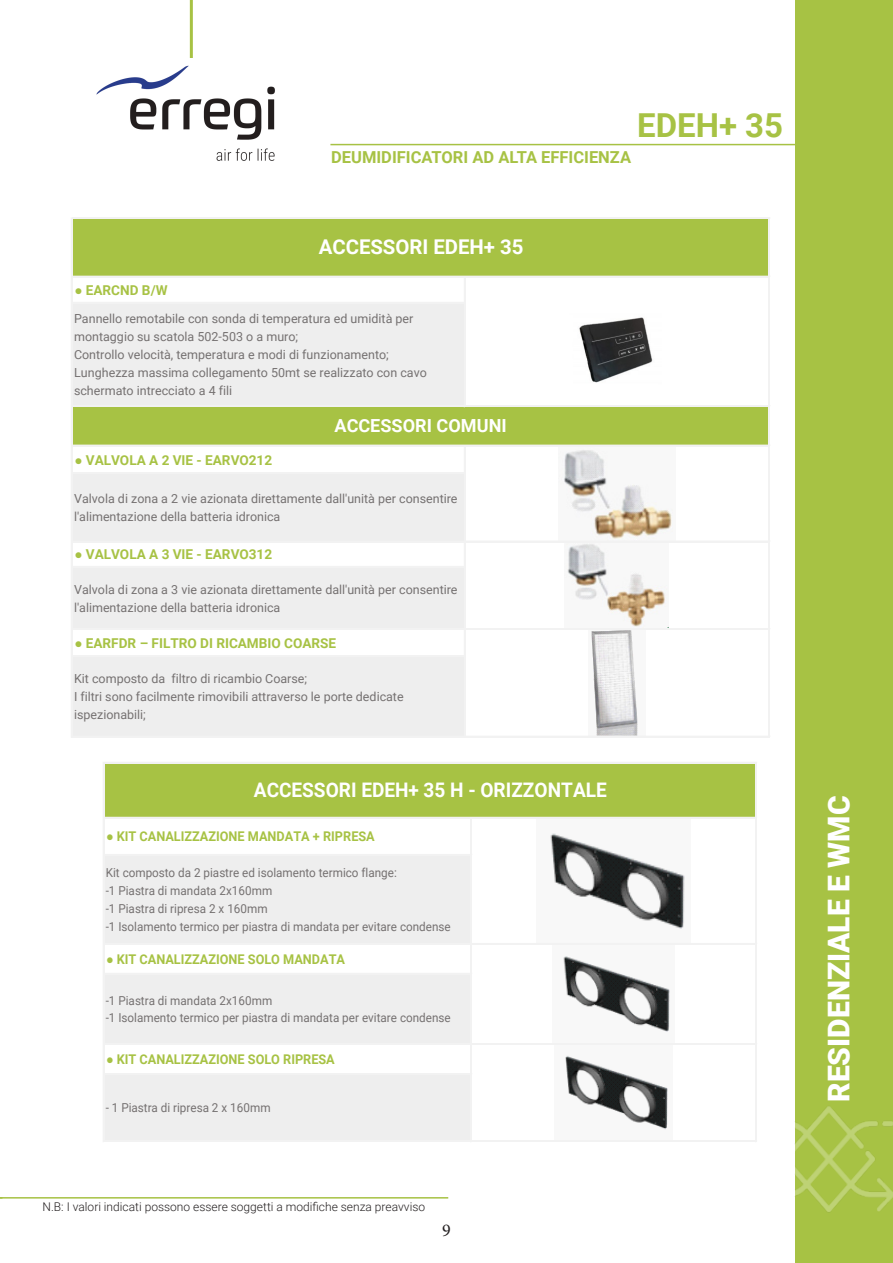
<style>
.page{position:relative;width:893px;height:1263px;background:#fff}
.page>*{position:absolute;margin:0;border:0;box-sizing:border-box;transform-origin:0 0}
.t1{font:700 33px "Roboto";color:#a7c244}
.t2{font:900 30px "Roboto";color:#fff}
.t3{font:700 20.4px "Roboto";color:#fff}
.t4{font:700 20.1px "Roboto";color:#fff;scale:.95 1}
.t5{font:700 18px "Roboto";color:#fff}
.t6{font:18px "Minion Pro";color:#231f20}
.t7{font:700 16.5px "Roboto";color:#a7c244}
.t8{font:700 13.5px "Roboto";color:#a7c244}
.t9{font:700 13.35px "Roboto";color:#a7c244;scale:.95 1}
.t10{font:12.45px/18px "Roboto";color:#757171}
.t11{font:12.3px/17.9px "Roboto";color:#757171;scale:.95 1}
.t12{font:300 12px "Roboto";color:#231f20}
.s1{font-family:"Times New Roman"}
</style>
<div class="page">
<div style="left:795px;top:0;width:98px;height:1263px;background:#a7c244"></div>
<hr style="left:330px;top:144px;width:483px;height:1px;background:#a7c244">
<hr style="left:190px;top:0;width:3px;height:58px;background:#a7c244">
<img style="left:96px;top:65px;width:179px;height:96px">
<hr style="left:0;top:1197px;width:448px;height:1px;background:#a7c244">
<img style="left:795px;top:1106px;width:98px;height:106px">
<div style="left:72px;top:219px;width:698px;height:58px;background:#a7c244"></div>
<div style="left:72px;top:303px;width:393px;height:103px;background:#eee"></div>
<div style="left:72px;top:406px;width:698px;height:40px;background:#a7c244"></div>
<div style="left:72px;top:473px;width:393px;height:69px;background:#eee"></div>
<img style="left:558px;top:446px;width:117px;height:95px">
<div style="left:72px;top:567px;width:393px;height:62px;background:#eee"></div>
<img style="left:565px;top:542px;width:104px;height:86px">
<div style="left:72px;top:656px;width:393px;height:81px;background:#eee"></div>
<img style="left:591px;top:630px;width:47px;height:106px">
<hr style="left:464px;top:277px;width:1px;height:130px;background:#f2f2f2">
<hr style="left:71px;top:218px;width:1px;height:519px;background:#f2f2f2">
<hr style="left:769px;top:219px;width:1px;height:518px;background:#f2f2f2">
<hr style="left:464px;top:446px;width:1px;height:291px;background:#f2f2f2">
<hr style="left:72px;top:218px;width:698px;height:1px;background:#f2f2f2">
<hr style="left:72px;top:276px;width:698px;height:1px;background:#f2f2f2">
<hr style="left:72px;top:302px;width:393px;height:1px;background:#f2f2f2">
<hr style="left:72px;top:405px;width:698px;height:1px;background:#f2f2f2">
<hr style="left:72px;top:406px;width:698px;height:1px;background:#f2f2f2">
<hr style="left:72px;top:445px;width:698px;height:1px;background:#f2f2f2">
<hr style="left:72px;top:473px;width:393px;height:1px;background:#f2f2f2">
<hr style="left:72px;top:541px;width:698px;height:1px;background:#f2f2f2">
<hr style="left:72px;top:566px;width:393px;height:1px;background:#f2f2f2">
<hr style="left:72px;top:628px;width:698px;height:1px;background:#f2f2f2">
<hr style="left:72px;top:629px;width:698px;height:1px;background:#f2f2f2">
<hr style="left:72px;top:655px;width:393px;height:1px;background:#f2f2f2">
<hr style="left:72px;top:656px;width:393px;height:1px;background:#f2f2f2">
<hr style="left:72px;top:736px;width:698px;height:1px;background:#f2f2f2">
<img style="left:579px;top:317px;width:74px;height:66px">
<div style="left:104px;top:763px;width:652px;height:55px;background:#a7c244"></div>
<div style="left:104px;top:855px;width:367px;height:89px;background:#eee"></div>
<img style="left:536px;top:818px;width:154px;height:111px">
<div style="left:104px;top:974px;width:367px;height:70px;background:#eee"></div>
<img style="left:552px;top:944px;width:122px;height:88px">
<div style="left:104px;top:1074px;width:367px;height:67px;background:#eee"></div>
<img style="left:565px;top:1055px;width:103px;height:75px">
<hr style="left:103px;top:762px;width:1px;height:380px;background:#f2f2f2">
<hr style="left:755px;top:763px;width:1px;height:379px;background:#f2f2f2">
<hr style="left:756px;top:763px;width:1px;height:379px;background:#f2f2f2">
<hr style="left:470px;top:818px;width:1px;height:324px;background:#f2f2f2">
<hr style="left:471px;top:818px;width:1px;height:324px;background:#f2f2f2">
<hr style="left:104px;top:762px;width:653px;height:1px;background:#f2f2f2">
<hr style="left:104px;top:817px;width:653px;height:1px;background:#f2f2f2">
<hr style="left:104px;top:854px;width:368px;height:1px;background:#f2f2f2">
<hr style="left:104px;top:943px;width:653px;height:1px;background:#f2f2f2">
<hr style="left:104px;top:973px;width:368px;height:1px;background:#f2f2f2">
<hr style="left:104px;top:1043px;width:653px;height:1px;background:#f2f2f2">
<hr style="left:104px;top:1044px;width:653px;height:1px;background:#f2f2f2">
<hr style="left:104px;top:1073px;width:368px;height:1px;background:#f2f2f2">
<hr style="left:104px;top:1140px;width:653px;height:1px;background:#f2f2f2">
<hr style="left:104px;top:1141px;width:653px;height:1px;background:#f2f2f2">
<p class="t7" style="left:331px;top:145px;width:301px">DEUMIDIFICATORI AD ALTA EFFICIENZA</p>
<p class="t1" style="left:637px;top:102px;width:148px">EDEH+ 35</p>
<p class="t3" style="left:319px;top:233px;width:206px">ACCESSORI EDEH+ 35</p>
<p class="t8" style="left:74px;top:280px;width:95px"><span class="s1">●</span> EARCND B/W</p>
<p class="t10" style="left:74px;top:309px;width:354px">Pannello remotabile con sonda di temperatura ed umidità per montaggio su scatola 502-503 o a muro;<br>Controllo velocità, temperatura e modi di funzionamento; Lunghezza massima collegamento 50mt se realizzato con cavo schermato intrecciato a 4 fili</p>
<p class="t5" style="left:335px;top:413px;width:174px">ACCESSORI COMUNI</p>
<p class="t8" style="left:74px;top:450px;width:199px"><span class="s1">●</span> VALVOLA A 2 VIE - EARVO212</p>
<p class="t10" style="left:74px;top:489px;width:385px">Valvola di zona a 2 vie azionata direttamente dall'unità per consentire l'alimentazione della batteria idronica</p>
<p class="t8" style="left:74px;top:545px;width:199px"><span class="s1">●</span> VALVOLA A 3 VIE - EARVO312</p>
<p class="t10" style="left:74px;top:580px;width:385px">Valvola di zona a 3 vie azionata direttamente dall'unità per consentire l'alimentazione della batteria idronica</p>
<p class="t8" style="left:74px;top:633px;width:263px"><span class="s1">●</span> EARFDR – FILTRO DI RICAMBIO COARSE</p>
<p class="t10" style="left:74px;top:669px;width:331px">Kit composto da filtro di ricambio Coarse;<br>I filtri sono facilmente rimovibili attraverso le porte dedicate ispezionabili;</p>
<p class="t4" style="left:254px;top:776px;width:373px">ACCESSORI EDEH+ 35 H - ORIZZONTALE</p>
<p class="t9" style="left:106px;top:827px;width:284px"><span class="s1">●</span> KIT CANALIZZAZIONE MANDATA + RIPRESA</p>
<p class="t11" style="left:106px;top:863px;width:365px">Kit composto da 2 piastre ed isolamento termico flange:<br>-1 Piastra di mandata 2x160mm<br>-1 Piastra di ripresa 2 x 160mm<br>-1 Isolamento termico per piastra di mandata per evitare condense</p>
<p class="t9" style="left:106px;top:950px;width:253px"><span class="s1">●</span> KIT CANALIZZAZIONE SOLO MANDATA</p>
<p class="t11" style="left:106px;top:991px;width:365px">-1 Piastra di mandata 2x160mm<br>-1 Isolamento termico per piastra di mandata per evitare condense</p>
<p class="t9" style="left:106px;top:1050px;width:242px"><span class="s1">●</span> KIT CANALIZZAZIONE SOLO RIPRESA</p>
<p class="t11" style="left:106px;top:1098px;width:175px">- 1 Piastra di ripresa 2 x 160mm</p>
<p class="t12" style="left:43px;top:1198px;width:384px">N.B: I valori indicati possono essere soggetti a modifiche senza preavviso</p>
<p class="t6" style="left:442px;top:1218px;width:10px">9</p>
<p class="t2" style="left:818px;top:1102px;width:308px;rotate:-90deg">RESIDENZIALE E WMC</p>
</div>
